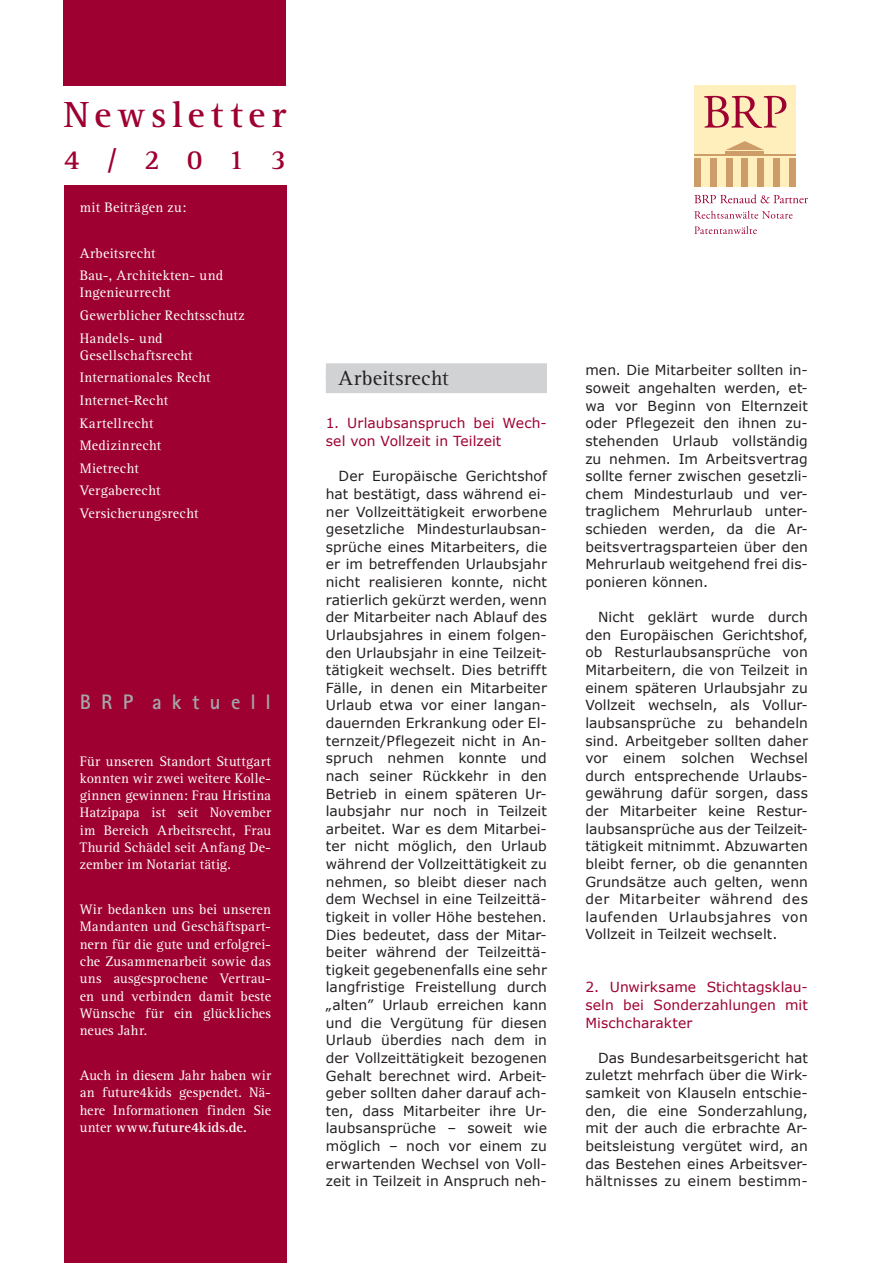
<style>
.page{position:relative;width:893px;height:1263px;background:#fff}
.page>*{position:absolute;margin:0;border:0;box-sizing:border-box;transform-origin:0 0}
.t1{font:700 37.5px "Rotis Serif";letter-spacing:.15em;color:#9e0131}
.t2{font:700 28.5px "Rotis Serif";color:#9e0131}
.t3{font:21px "Rotis Serif";letter-spacing:.015em;color:#231f20}
.t4{font:700 21px "Rotis Sans Serif";letter-spacing:.485em;color:#a5a6aa}
.t5{font:14.25px/17.2px "Rotis Serif";letter-spacing:.02em;color:#fff}
.t6{font:13.8px/17.5px "Verdana";letter-spacing:.01em;color:#231f20;text-align:justify}
.t7{font:13.8px/17.5px "Verdana";letter-spacing:.005em;color:#9e0131}
.s1{font-weight:700}
</style>
<div class="page">
<div style="left:64px;top:185px;width:222px;height:1078px;background:#9e0131"></div>
<div style="left:64px;top:0;width:222px;height:85px;background:#9e0131"></div>
<div style="left:326px;top:363px;width:221px;height:16px;background:#d1d2d4"></div>
<div style="left:326px;top:375px;width:221px;height:18px;background:#d1d2d4"></div>
<div style="left:694px;top:85px;width:102px;height:102px;background:#feefbc"></div>
<div style="left:726px;top:151px;width:38px;height:5px;background:#ce9c69"></div>
<svg style="left:726px;top:141px;width:38px;height:9px"></svg>
<div style="left:726px;top:158px;width:6px;height:29px;background:#ce9c69"></div>
<div style="left:757px;top:158px;width:7px;height:29px;background:#ce9c69"></div>
<div style="left:741px;top:158px;width:7px;height:29px;background:#ce9c69"></div>
<div style="left:773px;top:158px;width:7px;height:29px;background:#ce9c69"></div>
<div style="left:789px;top:158px;width:7px;height:29px;background:#ce9c69"></div>
<div style="left:710px;top:158px;width:7px;height:29px;background:#ce9c69"></div>
<div style="left:694px;top:158px;width:7px;height:29px;background:#ce9c69"></div>
<hr style="left:694px;top:155px;width:102px;height:1px;background:#ce9c69">
<svg style="left:704px;top:96px;width:82px;height:32px"></svg>
<svg style="left:694px;top:194px;width:114px;height:9px"></svg>
<svg style="left:694px;top:211px;width:98px;height:8px"></svg>
<svg style="left:694px;top:226px;width:63px;height:8px"></svg>
<h1 class="t1" style="left:64px;top:92px;width:224px">Newsletter</h1>
<h2 class="t2" style="left:64px;top:142px;width:224px">4/2013</h2>
<p class="t5" style="left:80px;top:199px;width:108px">mit Beiträgen zu:</p>
<p class="t5" style="left:80px;top:242px;width:145px;line-height:22.5px">Arbeitsrecht<br>Bau-, Architekten- und</p>
<p class="t5" style="left:80px;top:282px;width:167px;line-height:22.5px">Ingenieurrecht<br>Gewerblicher Rechtsschutz<br>Handels- und</p>
<p class="t5" style="left:80px;top:344px;width:133px;line-height:22.5px">Gesellschaftsrecht<br>Internationales Recht<br>Internet-Recht<br>Kartellrecht<br>Medizinrecht<br>Mietrecht<br>Vergaberecht<br>Versicherungsrecht</p>
<h3 class="t4" style="left:80px;top:689px;width:193px">BRP aktuell</h3>
<p class="t5" style="left:80px;top:753px;width:193px;text-align:justify">Für unseren Standort Stuttgart konnten wir zwei weitere Kolle&shy;ginnen gewinnen: Frau Hristina Hatzipapa ist seit November im Bereich Arbeitsrecht, Frau Thurid Schädel seit Anfang De&shy;zember im Notariat tätig.</p>
<p class="t5" style="left:80px;top:901px;width:193px;text-align:justify">Wir bedanken uns bei unseren Mandanten und Geschäftspart&shy;nern für die gute und erfolgrei&shy;che Zusammenarbeit sowie das uns ausgesprochene Vertrau&shy;en und verbinden damit beste Wünsche für ein glückliches neues Jahr.</p>
<p class="t5" style="left:80px;top:1067px;width:193px;text-align:justify">Auch in diesem Jahr haben wir an future4kids gespendet. Nä&shy;here Informationen finden Sie unter <span class="s1">www.future4kids.de.</span></p>
<h3 class="t3" style="left:339px;top:366px;width:112px">Arbeitsrecht</h3>
<p class="t7" style="left:326px;top:414px;width:223px">1. Urlaubsanspruch bei Wech&shy;sel von Vollzeit in Teilzeit</p>
<p class="t6" style="left:326px;top:467px;width:223px;text-indent:13px">Der Europäische Gerichtshof hat bestätigt, dass während ei&shy;ner Vollzeittätigkeit erworbene gesetzliche Mindesturlaubsan&shy;sprüche eines Mitarbeiters, die er im betreffenden Urlaubsjahr nicht realisieren konnte, nicht ratierlich gekürzt werden, wenn der Mitarbeiter nach Ablauf des Urlaubsjahres in einem folgen&shy;den Urlaubsjahr in eine Teilzeit&shy;tätigkeit wechselt. Dies betrifft Fälle, in denen ein Mitarbeiter Urlaub etwa vor einer langan&shy;dauernden Erkrankung oder El&shy;ternzeit/Pflegezeit nicht in An&shy;spruch nehmen konnte und nach seiner Rückkehr in den Betrieb in einem späteren Ur&shy;laubsjahr nur noch in Teilzeit arbeitet. War es dem Mitarbei&shy;ter nicht möglich, den Urlaub während der Vollzeittätigkeit zu nehmen, so bleibt dieser nach dem Wechsel in eine Teilzeittä&shy;tigkeit in voller Höhe bestehen.<br>Dies bedeutet, dass der Mitar&shy;beiter während der Teilzeittä&shy;tigkeit gegebenenfalls eine sehr langfristige Freistellung durch „alten” Urlaub erreichen kann und die Vergütung für diesen Urlaub überdies nach dem in der Vollzeittätigkeit bezogenen Gehalt berechnet wird. Arbeit&shy;geber sollten daher darauf ach&shy;ten, dass Mitarbeiter ihre Ur&shy;laubsansprüche – soweit wie möglich – noch vor einem zu erwartenden Wechsel von Voll&shy;zeit in Teilzeit in Anspruch neh-</p>
<p class="t6" style="left:585px;top:361px;width:224px">men. Die Mitarbeiter sollten in&shy;soweit angehalten werden, et&shy;wa vor Beginn von Elternzeit oder Pflegezeit den ihnen zu&shy;stehenden Urlaub vollständig zu nehmen. Im Arbeitsvertrag sollte ferner zwischen gesetzli&shy;chem Mindesturlaub und ver&shy;traglichem Mehrurlaub unter&shy;schieden werden, da die Ar&shy;beitsvertragsparteien über den Mehrurlaub weitgehend frei dis&shy;ponieren können.</p>
<p class="t6" style="left:585px;top:608px;width:224px;text-indent:13px">Nicht geklärt wurde durch den Europäischen Gerichtshof, ob Resturlaubsansprüche von Mitarbeitern, die von Teilzeit in einem späteren Urlaubsjahr zu Vollzeit wechseln, als Vollur&shy;laubsansprüche zu behandeln sind. Arbeitgeber sollten daher vor einem solchen Wechsel durch entsprechende Urlaubs&shy;gewährung dafür sorgen, dass der Mitarbeiter keine Restur&shy;laubsansprüche aus der Teilzeit&shy;tätigkeit mitnimmt. Abzuwarten bleibt ferner, ob die genannten Grundsätze auch gelten, wenn der Mitarbeiter während des laufenden Urlaubsjahres von Vollzeit in Teilzeit wechselt.</p>
<p class="t7" style="left:585px;top:978px;width:224px;text-align:justify">2. Unwirksame Stichtagsklau&shy;seln bei Sonderzahlungen mit Mischcharakter</p>
<p class="t6" style="left:585px;top:1048px;width:224px;text-indent:13px">Das Bundesarbeitsgericht hat zuletzt mehrfach über die Wirk&shy;samkeit von Klauseln entschie&shy;den, die eine Sonderzahlung, mit der auch die erbrachte Ar&shy;beitsleistung vergütet wird, an das Bestehen eines Arbeitsver&shy;hältnisses zu einem bestimm-</p>
</div>
